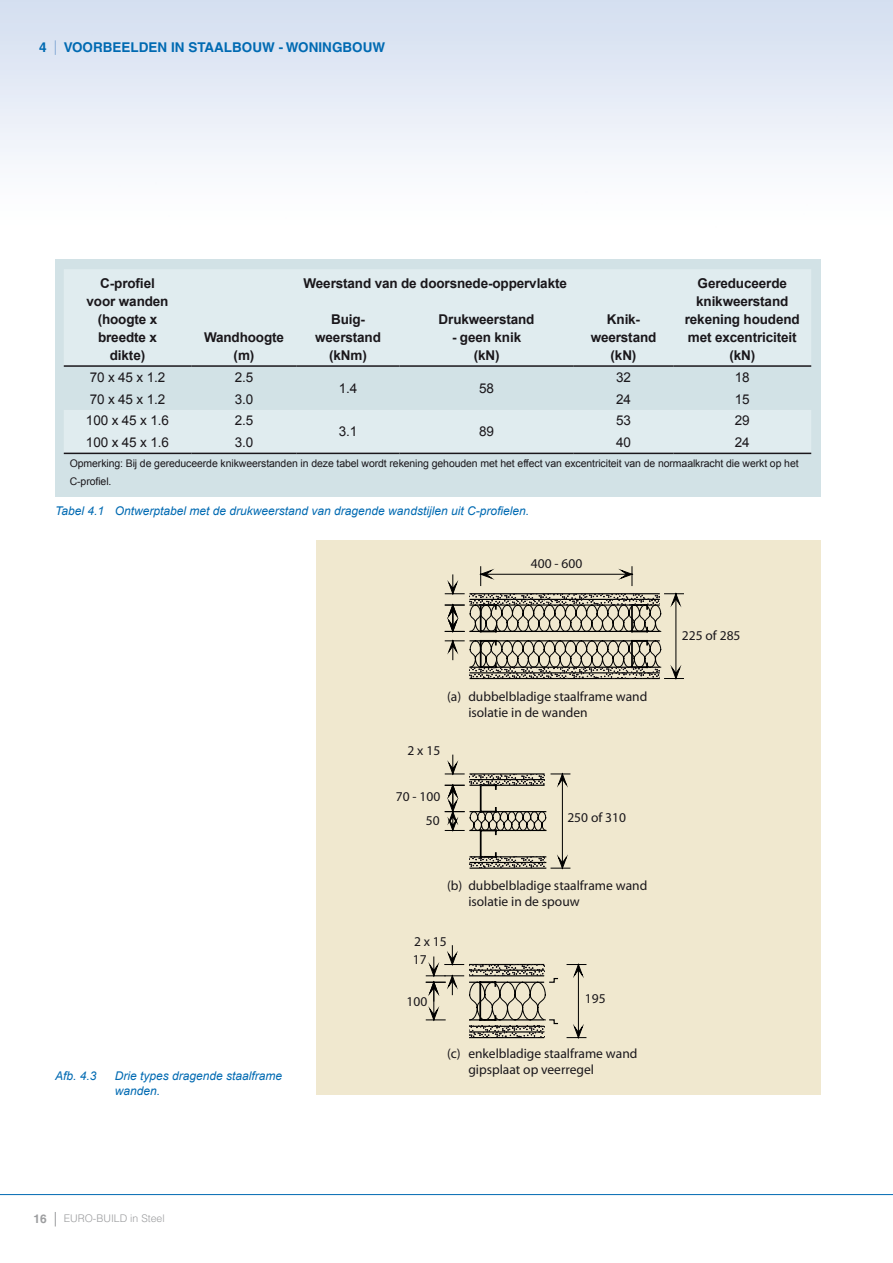
<style>
.page{position:relative;width:893px;height:1263px;background:#fff}
.page>*{position:absolute;margin:0;border:0;box-sizing:border-box;transform-origin:0 0}
.t1{font:700 13.5px/18px "Arial";letter-spacing:-.01em;color:#1a171b;text-align:center}
.t2{font:13.5px/16.2px "Myriad";color:#1a171b}
.t3{font:13.5px "Arial";letter-spacing:-.01em;color:#1a171b}
.t4{font:700 13.5px "Helvetica";color:#006ab2}
.t5{font:italic 12px/14.4px "Arial";color:#006ab2}
.t6{font:700 12px "Helvetica";color:#9c9d9f}
.t7{font:10.5px/18px "Arial";letter-spacing:-.01em;color:#1a171b}
.t8{font:300 10.5px "Helvetica";color:#9c9d9f}
</style>
<div class="page">
<svg style="left:55px;top:1212px;width:1px;height:14px"></svg>
<hr style="left:0;top:1194px;width:893px;height:1px;background:#006ab2">
<svg style="left:55px;top:40px;width:1px;height:15px"></svg>
<div style="left:55px;top:259px;width:766px;height:237px;background:#d2e2e6"></div>
<div style="left:64px;top:269px;width:747px;height:184px;background:#e0ecef"></div>
<svg style="left:64px;top:367px;width:747px;height:43px"></svg>
<hr style="left:64px;top:453px;width:127px;height:1px;background:#1a171b">
<hr style="left:191px;top:453px;width:106px;height:1px;background:#1a171b">
<hr style="left:297px;top:453px;width:102px;height:1px;background:#1a171b">
<hr style="left:399px;top:453px;width:175px;height:1px;background:#1a171b">
<hr style="left:574px;top:453px;width:99px;height:1px;background:#1a171b">
<hr style="left:673px;top:453px;width:138px;height:1px;background:#1a171b">
<hr style="left:64px;top:365px;width:127px;height:2px;background:#1a171b">
<hr style="left:191px;top:365px;width:106px;height:2px;background:#1a171b">
<hr style="left:574px;top:365px;width:99px;height:2px;background:#1a171b">
<hr style="left:673px;top:365px;width:138px;height:2px;background:#1a171b">
<hr style="left:297px;top:365px;width:102px;height:2px;background:#1a171b">
<hr style="left:399px;top:365px;width:175px;height:2px;background:#1a171b">
<div style="left:316px;top:540px;width:505px;height:555px;background:#f0e8cf"></div>
<svg style="left:445px;top:566px;width:239px;height:114px"></svg>
<svg style="left:445px;top:755px;width:125px;height:114px"></svg>
<svg style="left:426px;top:945px;width:160px;height:94px"></svg>
<p class="t4" style="left:39px;top:39px;width:9px">4</p>
<p class="t4" style="left:64px;top:39px;width:20px">VOOR</p>
<p class="t4" style="left:103px;top:39px;width:20px">BEELDEN</p>
<p class="t4" style="left:171px;top:39px;width:27px">IN STAAL</p>
<p class="t4" style="left:232px;top:39px;width:152px">BOUW - WONINGBOUW</p>
<p class="t1" style="left:87px;top:274px;width:83px">C-profiel voor wanden (hoogte x breedte x dikte)</p>
<p class="t1" style="left:204px;top:328px;width:82px">Wandhoogte (m)</p>
<p class="t1" style="left:304px;top:274px;width:265px">Weerstand van de doorsnede-oppervlakte</p>
<p class="t1" style="left:315px;top:310px;width:67px">Buig&shy;weerstand (kNm)</p>
<p class="t1" style="left:439px;top:310px;width:97px">Drukweerstand</p>
<p class="t1" style="left:452px;top:328px;width:71px">- geen knik (kN)</p>
<p class="t1" style="left:591px;top:310px;width:67px">Knik&shy;weerstand (kN)</p>
<p class="t1" style="left:685px;top:274px;width:116px">Gereduceerde knikweerstand rekening houdend met excentriciteit (kN)</p>
<p class="t3" style="left:90px;top:369px;width:77px">70 x 45 x 1.2</p>
<p class="t3" style="left:235px;top:369px;width:20px">2.5</p>
<p class="t3" style="left:616px;top:369px;width:16px">32</p>
<p class="t3" style="left:735px;top:369px;width:16px">18</p>
<p class="t3" style="left:339px;top:380px;width:20px">1.4</p>
<p class="t3" style="left:479px;top:380px;width:16px">58</p>
<p class="t3" style="left:90px;top:391px;width:77px">70 x 45 x 1.2</p>
<p class="t3" style="left:235px;top:391px;width:20px">3.0</p>
<p class="t3" style="left:616px;top:391px;width:16px">24</p>
<p class="t3" style="left:735px;top:391px;width:16px">15</p>
<p class="t3" style="left:86px;top:413px;width:85px">100 x 45 x 1.6</p>
<p class="t3" style="left:235px;top:413px;width:20px">2.5</p>
<p class="t3" style="left:339px;top:424px;width:20px">3.1</p>
<p class="t3" style="left:479px;top:424px;width:16px">89</p>
<p class="t3" style="left:616px;top:413px;width:16px">53</p>
<p class="t3" style="left:735px;top:413px;width:16px">29</p>
<p class="t3" style="left:86px;top:435px;width:85px">100 x 45 x 1.6</p>
<p class="t3" style="left:235px;top:435px;width:20px">3.0</p>
<p class="t3" style="left:616px;top:435px;width:16px">40</p>
<p class="t3" style="left:735px;top:435px;width:16px">24</p>
<p class="t7" style="left:70px;top:454px;width:730px">Opmerking: Bij de gereduceerde knikweerstanden in deze tabel wordt rekening gehouden met het effect van excentriciteit van de normaalkracht die werkt op het<br>C-profiel.</p>
<p class="t5" style="left:55px;top:503px;width:475px">Tabel 4.1 Ontwerptabel met de drukweerstand van dragende wandstijlen uit C-profielen.</p>
<p class="t5" style="left:55px;top:1069px;width:43px">Afb. 4.3</p>
<p class="t5" style="left:115px;top:1069px;width:169px">Drie types dragende staalframe wanden.</p>
<p class="t6" style="left:33px;top:1211px;width:15px">16</p>
<p class="t8" style="left:64px;top:1212px;width:102px">EURO-BUILD in Steel</p>
<p class="t2" style="left:531px;top:556px;width:53px">400 - 600</p>
<p class="t2" style="left:468px;top:689px;width:180px;text-indent:-21px">(a) dubbelbladige staalframe wand isolatie in de wanden</p>
<p class="t2" style="left:407px;top:742px;width:34px">2 x 15</p>
<p class="t2" style="left:396px;top:786px;width:46px;line-height:23.2px;text-align:right">70 - 100<br>50</p>
<p class="t2" style="left:567px;top:810px;width:60px">250 of 310</p>
<p class="t2" style="left:468px;top:877px;width:180px;text-indent:-21px">(b) dubbelbladige staalframe wand isolatie in de spouw</p>
<p class="t2" style="left:413px;top:933px;width:35px;line-height:18.3px">2 x 15<br>17</p>
<p class="t2" style="left:407px;top:993px;width:22px">100</p>
<p class="t2" style="left:585px;top:991px;width:22px">195</p>
<p class="t2" style="left:468px;top:1046px;width:171px;text-indent:-21px">(c) enkelbladige staalframe wand gipsplaat op veerregel</p>
<p class="t2" style="left:682px;top:628px;width:60px">225 of 285</p>
</div>
